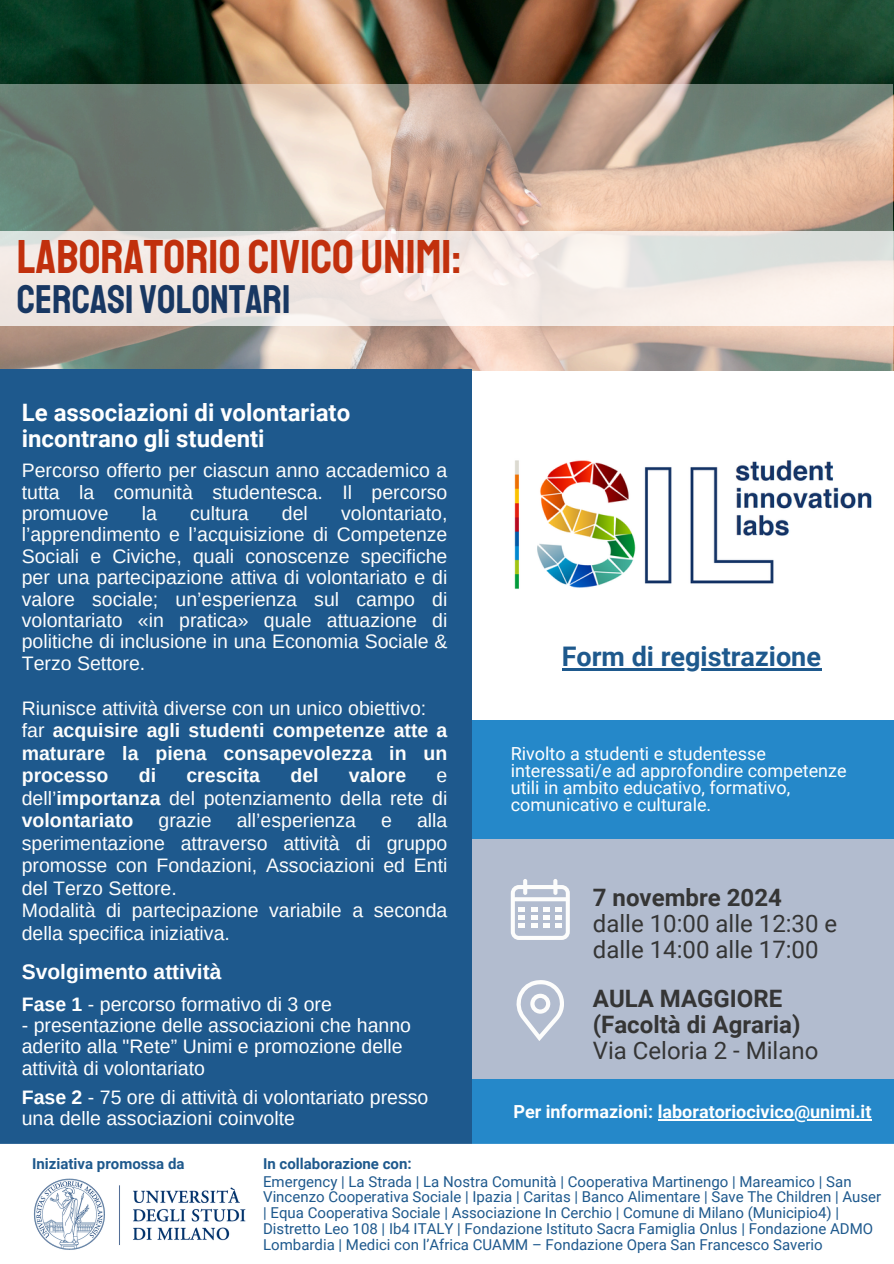
<style>
.page{position:relative;width:894px;height:1264px;background:#fff}
.page>*{position:absolute;margin:0;border:0;box-sizing:border-box;transform-origin:0 0}
.t1{font:48px "Staatliches";color:#c1300d}
.t2{font:40.5px "Staatliches";color:#183762}
.t3{font:700 27px "Roboto";color:#1e598d}
.t4{font:24px/25.8px "Roboto";color:#353535}
.t5{font:700 24px/25.8px "Roboto";color:#fff}
.t6{font:700 24px/25.8px "Roboto";color:#353535}
.t7{font:700 21px "Arimo";color:#fff}
.t8{font:19.5px/21.3px "Arimo";color:#fdfdfc;text-align:justify}
.t9{font:19.5px/21.3px "Arimo";color:#fff}
.t10{font:700 19.5px/22.5px "Arimo";color:#fdfdfc}
.t11{font:18px/16.8px "Roboto";color:#fff}
.t12{font:700 18px "Roboto";color:#fff}
.t13{font:15px/15.8px "Roboto";color:#1e598d}
.t14{font:700 15px "Roboto";color:#1e598d}
.s1{font-weight:400}
.s2{font-weight:700}
</style>
<div class="page">
<img style="left:0;top:0;width:893px;height:370px">
<div style="left:469px;top:1077px;width:424px;height:67px;background:#2588c9"></div>
<div style="left:470px;top:838px;width:423px;height:240px;background:#b2bccf"></div>
<div style="left:471px;top:719px;width:422px;height:119px;background:#2588c9"></div>
<svg style="left:0;top:84px;width:892px;height:287px"></svg>
<div style="left:0;top:370px;width:472px;height:773px;background:#1e598d"></div>
<svg style="left:510px;top:879px;width:59px;height:60px"></svg>
<svg style="left:516px;top:980px;width:47px;height:60px"></svg>
<svg style="left:0;top:231px;width:893px;height:95px;fill:#f2e9e4"></svg>
<div style="left:0;top:1143px;width:893px;height:6px;background:#fff"></div>
<img style="left:514px;top:460px;width:358px;height:129px">
<img style="left:33px;top:1178px;width:213px;height:72px">
<hr style="left:561px;top:668px;width:260px;height:2px;background:#1e598d">
<hr style="left:657px;top:1119px;width:214px;height:1px;background:#fff">
<h6 class="t1" style="left:17px;top:227px;width:446px">LABORATORIO CIVICO UNIMI:</h6>
<h6 class="t2" style="left:17px;top:275px;width:275px">CERCASI VOLONTARI</h6>
<p class="t5" style="left:22px;top:399px;width:330px">Le associazioni di volontariato incontrano gli studenti</p>
<h6 class="t8" style="left:22px;top:460px;width:427px">Percorso offerto per ciascun anno accademico a tutta la comunità studentesca. Il percorso promuove</h6>
<h6 class="t8" style="left:22px;top:502px;width:427px;text-indent:319px">volontariato, l’apprendimento e l’acquisizione di Competenze Sociali e Civiche, quali conoscenze specifiche per una partecipazione attiva di volontariato e di valore sociale; un’esperienza sul campo di volontariato «in pratica» quale attuazione di politiche di inclusione in una Economia Sociale &amp; Terzo Settore.</h6>
<p class="t10" style="left:22px;top:696px;width:427px"><span class="s1">Riunisce attività diverse con un unico obiettivo: far</span> acquisire agli studenti competenze atte a maturare la piena consapevolezza in un processo</p>
<h6 class="t8" style="left:142px;top:502px;width:17px">la</h6>
<h6 class="t8" style="left:190px;top:502px;width:60px">cultura</h6>
<h6 class="t8" style="left:282px;top:502px;width:28px">del</h6>
<p class="t10" style="left:139px;top:764px;width:19px">di</p>
<p class="t10" style="left:186px;top:764px;width:75px">crescita</p>
<p class="t10" style="left:290px;top:764px;width:30px">del</p>
<p class="t10" style="left:349px;top:764px;width:59px">valore</p>
<p class="t8" style="left:22px;top:764px;width:427px;line-height:22.5px;text-indent:415px">e dell’<span class="s2">importanza</span> del potenziamento della rete di <span class="s2">volontariato</span></p>
<p class="t8" style="left:22px;top:809px;width:427px;line-height:22.5px;text-indent:395px">alla sperimentazione attraverso attività di gruppo promosse con Fondazioni, Associazioni ed Enti del Terzo Settore.</p>
<h6 class="t8" style="left:22px;top:899px;width:427px;line-height:22.5px">Modalità di partecipazione variabile a seconda della specifica iniziativa.</h6>
<p class="t8" style="left:158px;top:809px;width:55px">grazie</p>
<p class="t8" style="left:237px;top:809px;width:121px">all’esperienza</p>
<p class="t8" style="left:381px;top:809px;width:12px">e</p>
<h4 class="t7" style="left:22px;top:960px;width:201px">Svolgimento attività</h4>
<p class="t9" style="left:22px;top:993px;width:311px"><span class="s2">Fase 1</span> - percorso formativo di 3 ore</p>
<p class="t9" style="left:22px;top:1014px;width:391px">- presentazione delle associazioni che hanno aderito alla "Rete” Unimi e promozione delle attività di volontariato</p>
<p class="t9" style="left:22px;top:1086px;width:408px"><span class="s2">Fase 2</span> - 75 ore di attività di volontariato presso una delle associazioni coinvolte</p>
<p class="t3" style="left:561px;top:641px;width:261px">Form di registrazione</p>
<h4 class="t11" style="left:510px;top:746px;width:337px">Rivolto a studenti e studentesse interessati/e ad approfondire competenze utili in ambito educativo, formativo, comunicativo e culturale.</h4>
<h6 class="t4" style="left:592px;top:885px;width:246px"><span class="s2">7 novembre 2024 </span>dalle 10:00 alle 12:30 e dalle 14:00 alle 17:00</h6>
<h2 class="t6" style="left:592px;top:986px;width:227px">AULA MAGGIORE (Facoltà di Agraria)<br><span class="s1">Via Celoria 2 - Milano</span></h2>
<h5 class="t12" style="left:513px;top:1101px;width:359px">Per informazioni: laboratoriocivico@unimi.it</h5>
<p class="t14" style="left:32px;top:1154px;width:154px">Iniziativa promossa da</p>
<p class="t14" style="left:263px;top:1155px;width:150px">In collaborazione con:</p>
<p class="t13" style="left:263px;top:1173px;width:619px">Emergency | La Strada | La Nostra Comunità | Cooperativa Martinengo | Mareamico | San Vincenzo Cooperativa Sociale | Ipazia | Caritas | Banco Alimentare | Save The Children | Auser | Equa Cooperativa Sociale | Associazione In Cerchio | Comune di Milano (Municipio4) | Distretto Leo 108 | Ib4 ITALY | Fondazione Istituto Sacra Famiglia Onlus | Fondazione ADMO Lombardia | Medici con l’Africa CUAMM – Fondazione Opera San Francesco Saverio</p>
</div>
